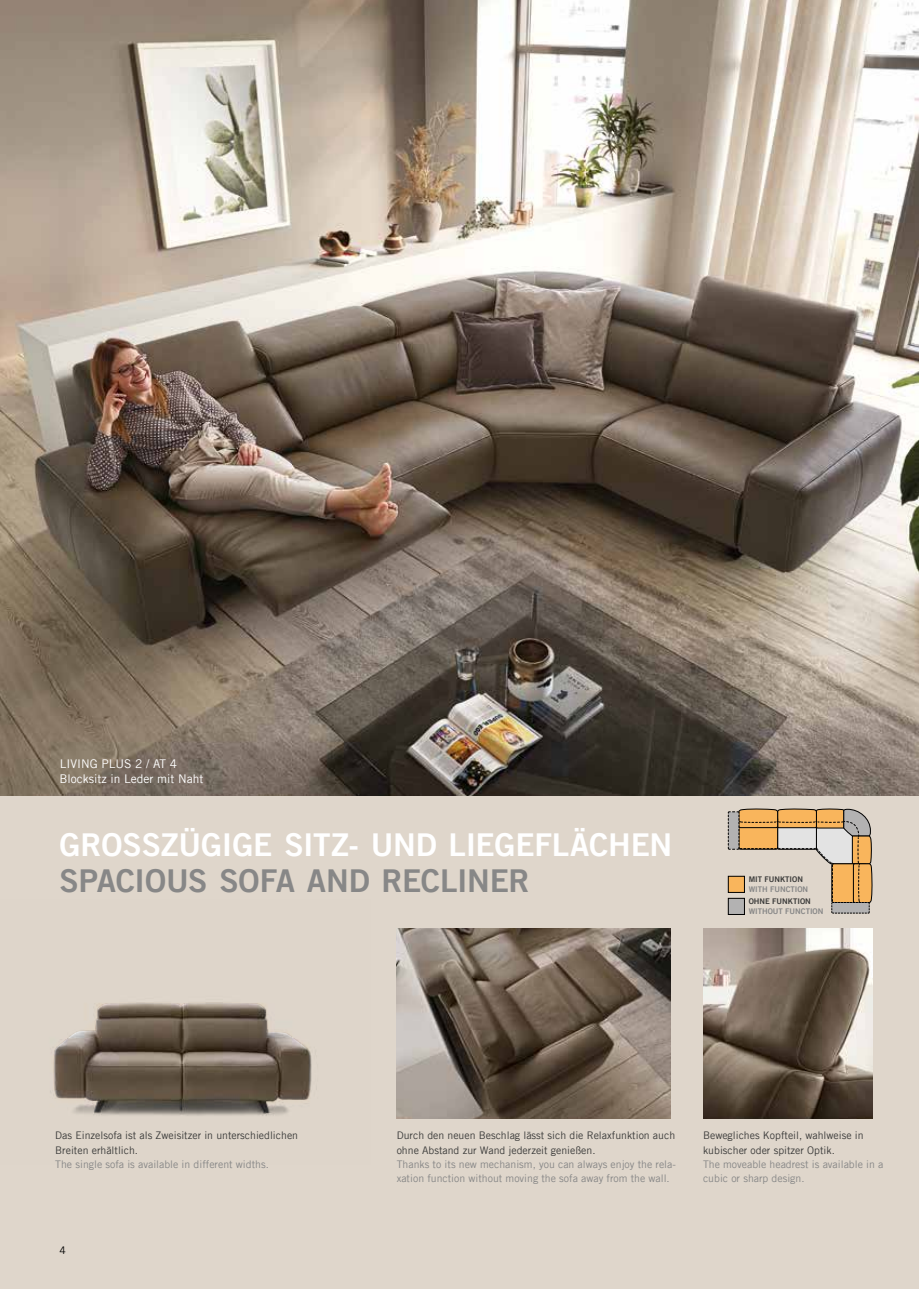
<style>
.page{position:relative;width:919px;height:1289px;background:#fff}
.page>*{position:absolute;margin:0;border:0;box-sizing:border-box;transform-origin:0 0}
.t1{font:31.5px "Trade Gothic LT Bold Two";letter-spacing:-.005em;color:#fff}
.t2{font:31.5px "Trade Gothic LT Bold Two";letter-spacing:-.01em;color:#878787}
.t3{font:12px "Trade Gothic LT";color:#fff}
.t4{font:10.5px/14.2px "Trade Gothic LT";color:#3c3c3b}
.t5{font:10.5px/14.2px "Trade Gothic LT";color:#878787}
.t6{font:10.5px "Trade Gothic LT";color:#000}
.t7{font:7.8px "Trade Gothic LT Bold Two";color:#878787}
.t8{font:7.8px "Trade Gothic LT Bold Two";color:#3c3c3b}
</style>
<div class="page">
<div style="left:0;top:0;width:918px;height:1288px;background:#dfd6cb"></div>
<img style="left:0;top:0;width:918px;height:795px">
<img style="left:396px;top:928px;width:274px;height:190px">
<img style="left:703px;top:928px;width:169px;height:190px">
<img style="left:50px;top:1002px;width:262px;height:114px">
<img style="left:54px;top:1003px;width:256px;height:109px">
<svg style="left:728px;top:808px;width:144px;height:105px"></svg>
<div style="left:728px;top:876px;width:16px;height:16px;background:#f9b55c"></div>
<div style="left:728px;top:876px;width:16px;height:16px;border:1px solid #000"></div>
<div style="left:728px;top:898px;width:16px;height:16px;background:#b3b2b2"></div>
<div style="left:728px;top:898px;width:16px;height:16px;border:1px solid #000"></div>
<p class="t3" style="left:60px;top:756px;width:119px">LIVING PLUS 2 / AT 4</p>
<p class="t3" style="left:60px;top:771px;width:145px">Blocksitz in Leder mit Naht</p>
<h1 class="t1" style="left:60px;top:825px;width:614px">GROSSZÜGIGE SITZ- UND LIEGEFLÄCHEN</h1>
<h1 class="t2" style="left:60px;top:861px;width:471px">SPACIOUS SOFA AND RECLINER</h1>
<p class="t8" style="left:748px;top:874px;width:56px">MIT FUNKTION</p>
<p class="t7" style="left:748px;top:884px;width:61px">WITH FUNCTION</p>
<p class="t8" style="left:748px;top:896px;width:64px">OHNE FUNKTION</p>
<p class="t7" style="left:748px;top:906px;width:76px">WITHOUT FUNCTION</p>
<p class="t4" style="left:55px;top:1128px;width:244px">Das Einzelsofa ist als Zweisitzer in unterschiedlichen<br>Breiten erhältlich.</p>
<p class="t5" style="left:55px;top:1156px;width:215px">The single sofa is available in different widths.</p>
<p class="t6" style="left:60px;top:1243px;width:8px">4</p>
<p class="t4" style="left:396px;top:1128px;width:280px">Durch den neuen Beschlag lässt sich die Relaxfunktion auch ohne Abstand zur Wand jederzeit genießen.</p>
<p class="t5" style="left:396px;top:1156px;width:281px">Thanks to its new mechanism, you can always enjoy the rela&shy;xation function without moving the sofa away from the wall.</p>
<p class="t4" style="left:703px;top:1128px;width:162px">Bewegliches Kopfteil, wahlweise in kubischer oder spitzer Optik.</p>
<p class="t5" style="left:703px;top:1156px;width:182px">The moveable headrest is available in a cubic or sharp design.</p>
</div>
